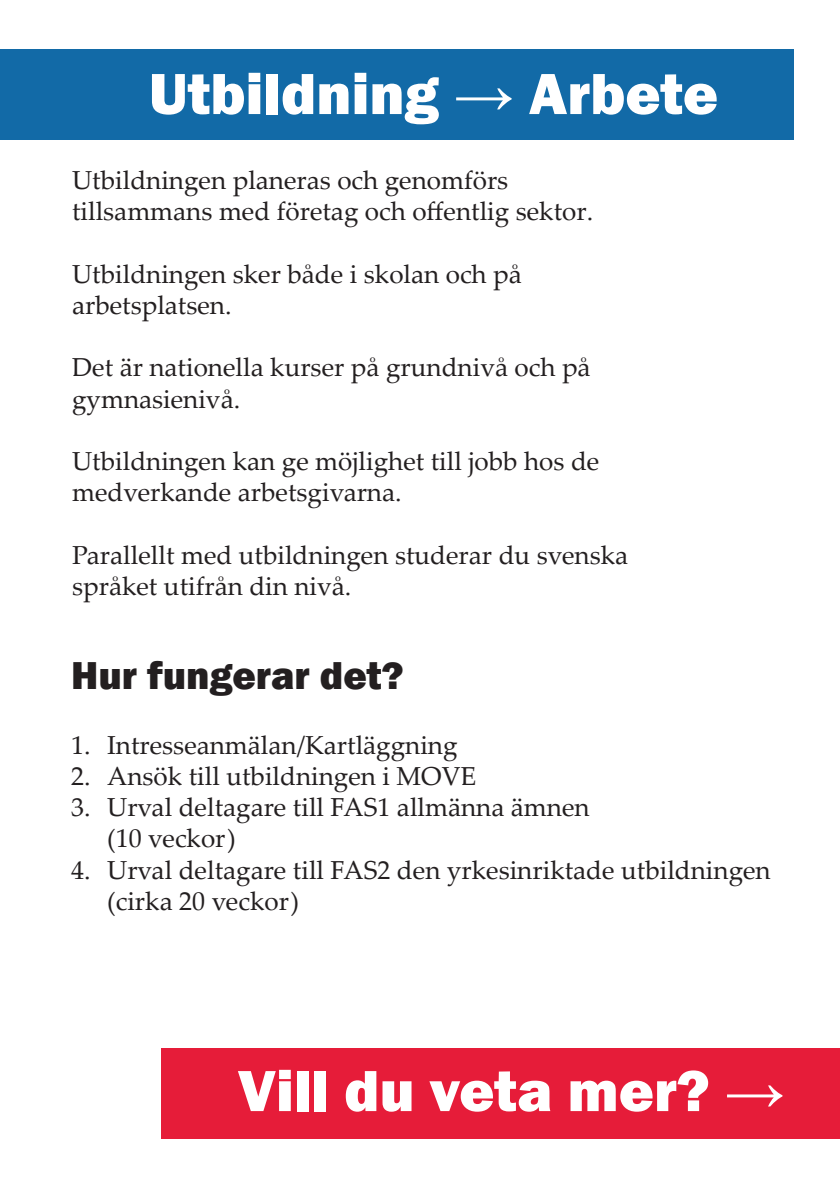
<style>
.page{position:relative;width:840px;height:1191px;background:#fff}
.page>*{position:absolute;margin:0;border:0;box-sizing:border-box;transform-origin:0 0}
.Rubrik{font:800 60px "Franklin Gothic";color:#fff}
.Rubrik-2{font:800 40px "Franklin Gothic";color:#231f20}
.t1{font:26px/31.2px "Palatino Linotype";color:#231f20}
</style>
<div class="page">
<div style="left:162px;top:1048px;width:677px;height:91px;background:#e61c39"></div>
<div style="left:0;top:49px;width:793px;height:91px;background:#126aa7"></div>
<p class="Rubrik" style="left:149px;top:55px;width:570px">Utbildning → Arbete</p>
<p class="t1" style="left:72px;top:164px;width:522px">Utbildningen planeras och genomförs tillsammans med företag och offentlig sektor.</p>
<p class="t1" style="left:72px;top:257px;width:451px">Utbildningen sker både i skolan och på arbetsplatsen.</p>
<p class="t1" style="left:72px;top:351px;width:519px">Det är nationella kurser på grundnivå och på gymnasienivå.</p>
<p class="t1" style="left:72px;top:444px;width:528px">Utbildningen kan ge möjlighet till jobb hos de medverkande arbetsgivarna.</p>
<p class="t1" style="left:72px;top:538px;width:557px">Parallellt med utbildningen studerar du svenska språket utifrån din nivå.</p>
<p class="Rubrik-2" style="left:71px;top:649px;width:334px">Hur fungerar det?</p>
<p class="t1" style="left:71px;top:728px;width:388px">1. Intresseanmälan/Kartläggning</p>
<p class="t1" style="left:71px;top:759px;width:406px">2. Ansök till utbildningen i MOVE</p>
<p class="t1" style="left:107px;top:790px;width:484px;text-indent:-36px">3. Urval deltagare till FAS1 allmänna ämnen (10 veckor)</p>
<p class="t1" style="left:107px;top:853px;width:664px;text-indent:-36px">4. Urval deltagare till FAS2 den yrkesinriktade utbildningen (cirka 20 veckor)</p>
<p class="Rubrik" style="left:237px;top:1052px;width:548px">Vill du veta mer? →</p>
</div>
